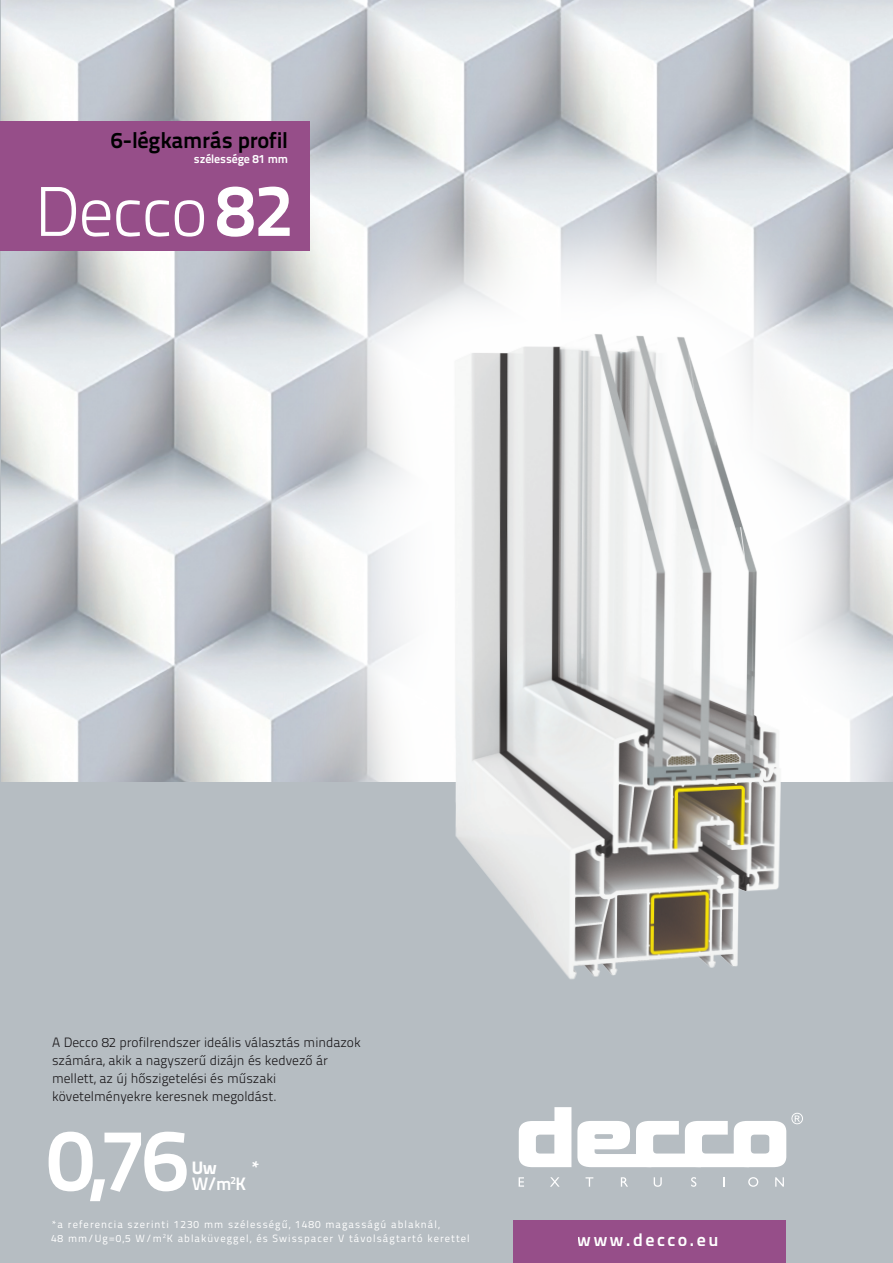
<style>
.page{position:relative;width:893px;height:1263px;background:#fff}
.page>*{position:absolute;margin:0;border:0;box-sizing:border-box;transform-origin:0 0}
.t1{font:700 87.45px "Titillium Text 22 L";color:#fff}
.t2{font:300 70.05px "Titillium Text 22 L";letter-spacing:-.02em;color:#fff}
.t3{font:700 22.5px "Titillium Text 22 L";letter-spacing:-.01em;color:#000001}
.t4{font:700 18px "Titillium Text 22 L";letter-spacing:.14em;color:#fff}
.t5{font:800 18px "Titillium Text 22 L";color:#fff}
.t6{font:300 13.5px/18px "Titillium Text 22 L";color:#231f20}
.t7{font:700 12px "Titillium Text 22 L";letter-spacing:-.01em;color:#fff}
.t8{font:10.5px "Titillium Text 22 L";letter-spacing:.1em;color:#fff}
.s1{font-weight:700;font-size:73.35px}
</style>
<div class="page">
<img style="left:1px;top:0;width:892px;height:782px">
<svg style="left:283px;top:169px;width:610px;height:613px"></svg>
<div style="left:0;top:782px;width:893px;height:481px;background:#b6bdc2"></div>
<hr style="left:0;top:0;width:1px;height:1263px;background:#b6bdc2">
<svg style="left:519px;top:1107px;width:52px;height:60px"></svg>
<svg style="left:577px;top:1113px;width:226px;height:54px"></svg>
<svg style="left:519px;top:1177px;width:5px;height:10px"></svg>
<svg style="left:550px;top:1177px;width:10px;height:10px"></svg>
<svg style="left:585px;top:1177px;width:8px;height:10px"></svg>
<svg style="left:621px;top:1177px;width:7px;height:10px"></svg>
<svg style="left:654px;top:1177px;width:8px;height:10px"></svg>
<svg style="left:691px;top:1177px;width:5px;height:10px"></svg>
<svg style="left:723px;top:1177px;width:2px;height:10px"></svg>
<svg style="left:748px;top:1177px;width:10px;height:10px"></svg>
<svg style="left:775px;top:1177px;width:9px;height:10px"></svg>
<div style="left:0;top:121px;width:310px;height:130px;background:#964e89"></div>
<div style="left:514px;top:1220px;width:272px;height:43px;background:#964e89"></div>
<img style="left:347px;top:311px;width:488px;height:669px">
<h3 class="t3" style="left:111px;top:123px;width:179px">6-légkamrás profil</h3>
<p class="t7" style="left:194px;top:150px;width:96px">szélessége 81 mm</p>
<h2 class="t2" style="left:34px;top:160px;width:260px">Decco<span class="s1">82</span></h2>
<p class="t6" style="left:52px;top:1033px;width:310px">A Decco 82 profilrendszer ideális választás mindazok számára, akik a nagyszerű dizájn és kedvező ár mellett, az új hőszigetelési és műszaki követelményekre keresnek megoldást.</p>
<p class="t1" style="left:48px;top:1092px;width:142px">0,76</p>
<p class="t5" style="left:192px;top:1153px;width:26px">Uw</p>
<p class="t5" style="left:250px;top:1153px;width:11px">*</p>
<p class="t4" style="left:192px;top:1170px;width:56px">W/m<sup>2</sup>K</p>
<p class="t8" style="left:51px;top:1217px;width:390px">*a referencia szerinti 1230 mm szélességű, 1480 magasságú ablaknál,</p>
<p class="t8" style="left:51px;top:1230px;width:420px">48 mm/Ug=0,5 W/m<sup>2</sup>K ablaküveggel, és Swisspacer V távolságtartó kerettel</p>
<h3 class="t4" style="left:578px;top:1225px;width:142px">www.decco.eu</h3>
</div>
